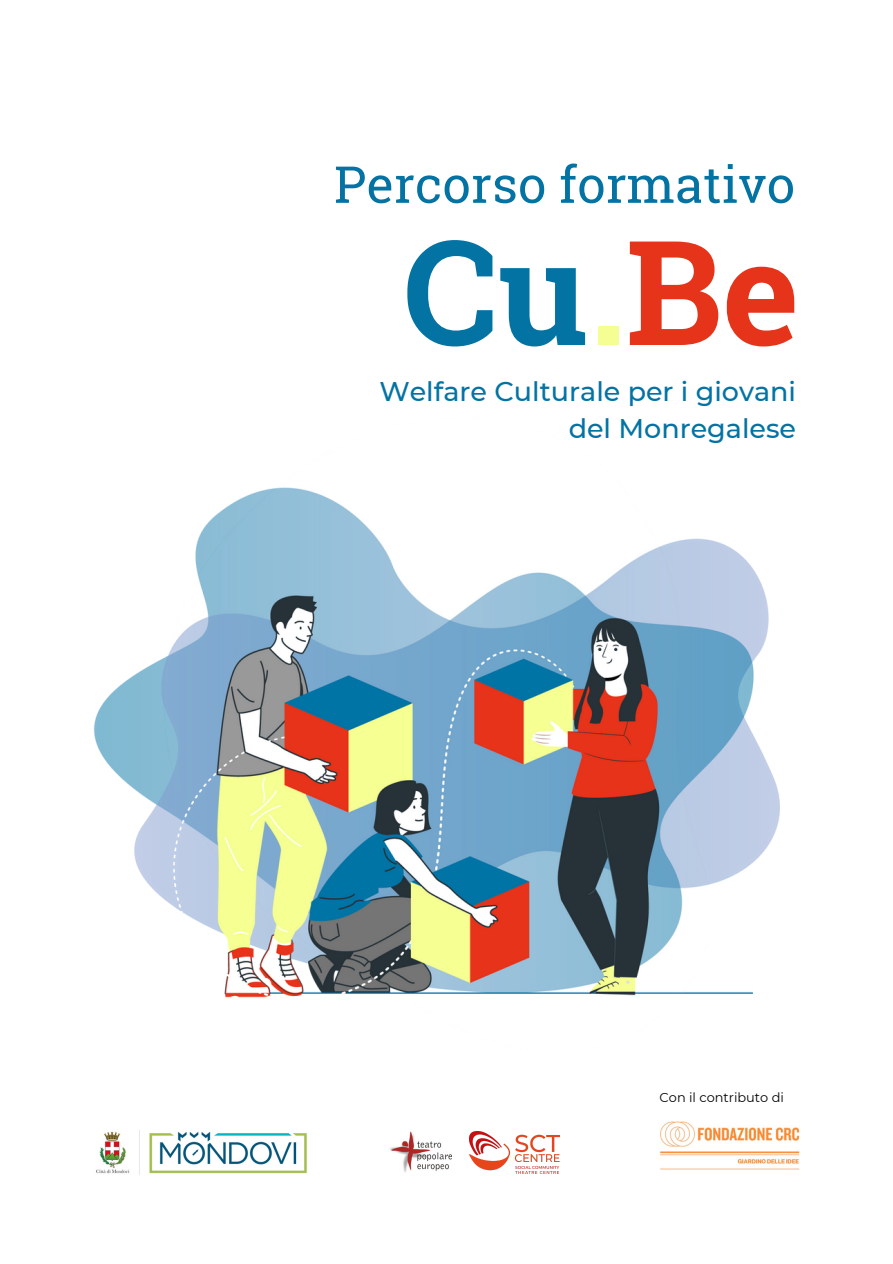
<style>
.page{position:relative;width:893px;height:1264px;background:#fff}
.page>*{position:absolute;margin:0;border:0;box-sizing:border-box;transform-origin:0 0}
.t1{font:700 145.35px "Roboto Slab";color:#0373a4}
.t2{font:50.85px "Roboto Slab";color:#0373a4}
.t3{font:500 27px "Montserrat";color:#0373a4}
.t4{font:12.9px "Montserrat";color:#000}
.s1{color:#f5fe92}
.s2{color:#e6341b}
</style>
<div class="page">
<img style="left:93px;top:487px;width:687px;height:511px">
<img style="left:390px;top:1131px;width:61px;height:41px">
<img style="left:469px;top:1131px;width:90px;height:42px">
<img style="left:96px;top:1130px;width:211px;height:45px">
<img style="left:660px;top:1121px;width:140px;height:49px">
<p class="t2" style="left:334px;top:149px;width:462px">Percorso formativo</p>
<p class="t1" style="left:403px;top:193px;width:397px">Cu<span class="s1">.</span><span class="s2">Be</span></p>
<p class="t3" style="left:379px;top:375px;width:418px">Welfare Culturale per i giovani</p>
<p class="t3" style="left:568px;top:412px;width:229px">del Monregalese</p>
<p class="t4" style="left:659px;top:1089px;width:126px">Con il contributo di</p>
</div>
